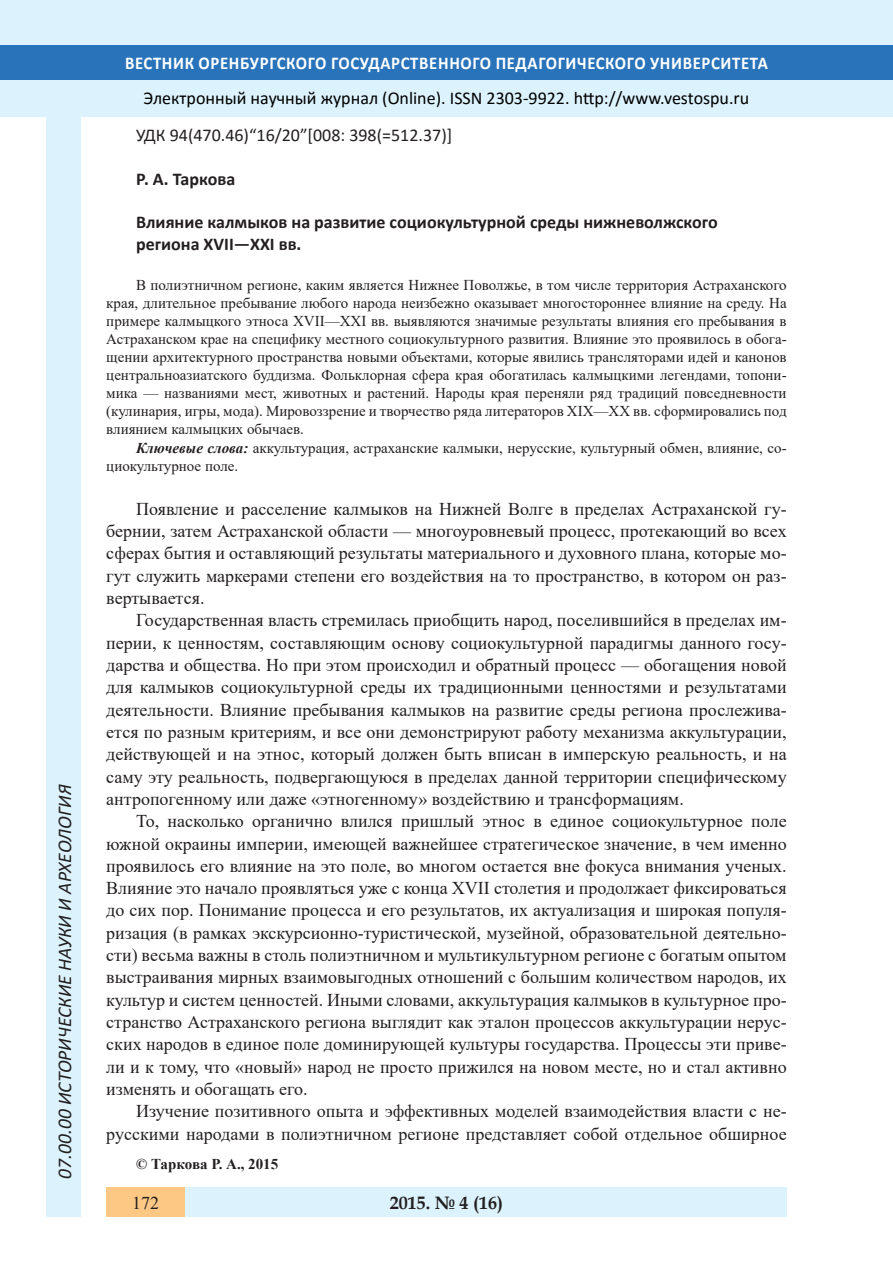
<style>
.page{position:relative;width:893px;height:1263px;background:#fff}
.page>*{position:absolute;margin:0;border:0;box-sizing:border-box;transform-origin:0 0}
.t1{font:italic 19.5px "Calibri";color:#231f20}
.Стиль2{font:18px/22.4px "Times New Roman";color:#231f20;text-align:justify}
.Заголовок_2{font:700 18px "Calibri";color:#231f20}
.t2{font:18px "Calibri";color:#000}
.t3{font:700 18px "Calibri";letter-spacing:.04em;color:#fff;scale:.93 1}
.Заголовок_2-2{font:18px "Calibri";color:#231f20}
.t4{font:700 18px "Book Antiqua";color:#231f20}
.литература{font:15px/18.1px "Times New Roman";color:#231f20;text-align:justify}
.Стиль2-2{font:700 15px "Times New Roman";color:#231f20}
.s1{font-weight:700;font-style:italic}
</style>
<div class="page">
<div style="left:0;top:0;width:893px;height:116px;background:#dcf2fc"></div>
<div style="left:0;top:45px;width:893px;height:34px;background:#2873ba"></div>
<div style="left:106px;top:1188px;width:681px;height:29px;background:#dcf2fc"></div>
<div style="left:106px;top:1188px;width:79px;height:29px;background:#fdc784"></div>
<div style="left:47px;top:116px;width:34px;height:1101px;background:#dcf2fc"></div>
<p class="t1" style="left:51px;top:1179px;width:395px;rotate:-90deg">07.00.00 ИСТОРИЧЕСКИЕ НАУКИ И АРХЕОЛОГИЯ</p>
<p class="t1" style="left:51px;top:1105px;width:206px;rotate:-90deg">БИОЛОГИЧЕСКИЕ НАУКИ</p>
<p class="t1" style="left:51px;top:1169px;width:11px;rotate:-90deg">3</p>
<p class="t3" style="left:125px;top:50px;width:693px">ВЕСТНИК ОРЕНБУРГСКОГО ГОСУДАРСТВЕННОГО ПЕДАГОГИЧЕСКОГО УНИВЕРСИТЕТА</p>
<p class="t2" style="left:144px;top:85px;width:607px">Электронный научный журнал (Online). ISSN 2303-9922. http://www.vestospu.ru</p>
<p class="t2" style="left:583px;top:85px;width:13px">t</p>
<p class="Заголовок_2-2" style="left:136px;top:123px;width:318px">УДК 94(470.46)“16/20”[008: 398(=512.37)]</p>
<p class="Заголовок_2" style="left:136px;top:166px;width:101px">Р. А. Таркова</p>
<p class="Заголовок_2" style="left:136px;top:209px;width:583px">Влияние калмыков на развитие социокультурной среды нижневолжского</p>
<p class="Заголовок_2" style="left:136px;top:231px;width:167px">региона XVII—XXI вв.</p>
<p class="литература" style="left:106px;top:275px;width:682px;text-indent:30px">В полиэтничном регионе, каким является Нижнее Поволжье, в том числе территория Астраханского края, длительное пребывание любого народа неизбежно оказывает многостороннее влияние на среду. На примере калмыцкого этноса XVII—XXI вв. выявляются значимые результаты влияния его пребывания в Астраханском крае на специфику местного социокультурного развития. Влияние это проявилось в обога&shy;щении архитектурного пространства новыми объектами, которые явились трансляторами идей и канонов центральноазиатского буддизма. Фольклорная сфера края обогатилась калмыцкими легендами, топони&shy;мика — названиями мест, животных и растений. Народы края переняли ряд традиций повседневности (кулинария, игры, мода). Мировоззрение и творчество ряда литераторов XIX—XX вв. сформировались под влиянием калмыцких обычаев.</p>
<p class="литература" style="left:106px;top:438px;width:682px;text-indent:30px"><span class="s1">Ключевые слова:</span> аккультурация, астраханские калмыки, нерусские, культурный обмен, влияние, со&shy;циокультурное поле.</p>
<p class="Стиль2" style="left:106px;top:497px;width:682px;text-indent:30px">Появление и расселение калмыков на Нижней Волге в пределах Астраханской гу&shy;бернии, затем Астраханской области — многоуровневый процесс, протекающий во всех сферах бытия и оставляющий результаты материального и духовного плана, которые мо&shy;гут служить маркерами степени его воздействия на то пространство, в котором он раз&shy;вертывается.</p>
<p class="Стиль2" style="left:106px;top:608px;width:682px;text-indent:30px">Государственная власть стремилась приобщить народ, поселившийся в пределах им&shy;перии, к ценностям, составляющим основу социокультурной парадигмы данного госу&shy;дарства и общества. Но при этом происходил и обратный процесс — обогащения новой для калмыков социокультурной среды их традиционными ценностями и результатами деятельности. Влияние пребывания калмыков на развитие среды региона прослежива&shy;ется по разным критериям, и все они демонстрируют работу механизма аккультурации, действующей и на этнос, который должен быть вписан в имперскую реальность, и на саму эту реальность, подвергающуюся в пределах данной территории специфическому антропогенному или даже «этногенному» воздействию и трансформациям.</p>
<p class="Стиль2" style="left:106px;top:809px;width:682px;text-indent:30px">То, насколько органично влился пришлый этнос в единое социокультурное поле южной окраины империи, имеющей важнейшее стратегическое значение, в чем именно проявилось его влияние на это поле, во многом остается вне фокуса внимания ученых.<br>Влияние это начало проявляться уже с конца XVII столетия и продолжает фиксироваться до сих пор. Понимание процесса и его результатов, их актуализация и широкая популя&shy;ризация (в рамках экскурсионно-туристической, музейной, образовательной деятельно&shy;сти) весьма важны в столь полиэтничном и мультикультурном регионе с богатым опытом выстраивания мирных взаимовыгодных отношений с большим количеством народов, их культур и систем ценностей. Иными словами, аккультурация калмыков в культурное про&shy;странство Астраханского региона выглядит как эталон процессов аккультурации нерус&shy;ских народов в единое поле доминирующей культуры государства. Процессы эти приве&shy;ли и к тому, что «новый» народ не просто прижился на новом месте, но и стал активно изменять и обогащать его.</p>
<p class="Стиль2" style="left:106px;top:1099px;width:682px;text-align:right">Изучение позитивного опыта и эффективных моделей взаимодействия власти с не&shy;русскими народами в полиэтничном регионе представляет собой отдельное обширное</p>
<p class="Стиль2-2" style="left:136px;top:1153px;width:144px">© Таркова Р. А., 2015</p>
<p class="Стиль2" style="left:132px;top:1191px;width:28px">172</p>
<p class="t4" style="left:390px;top:1190px;width:115px">2015. № 4 (16)</p>
</div>
